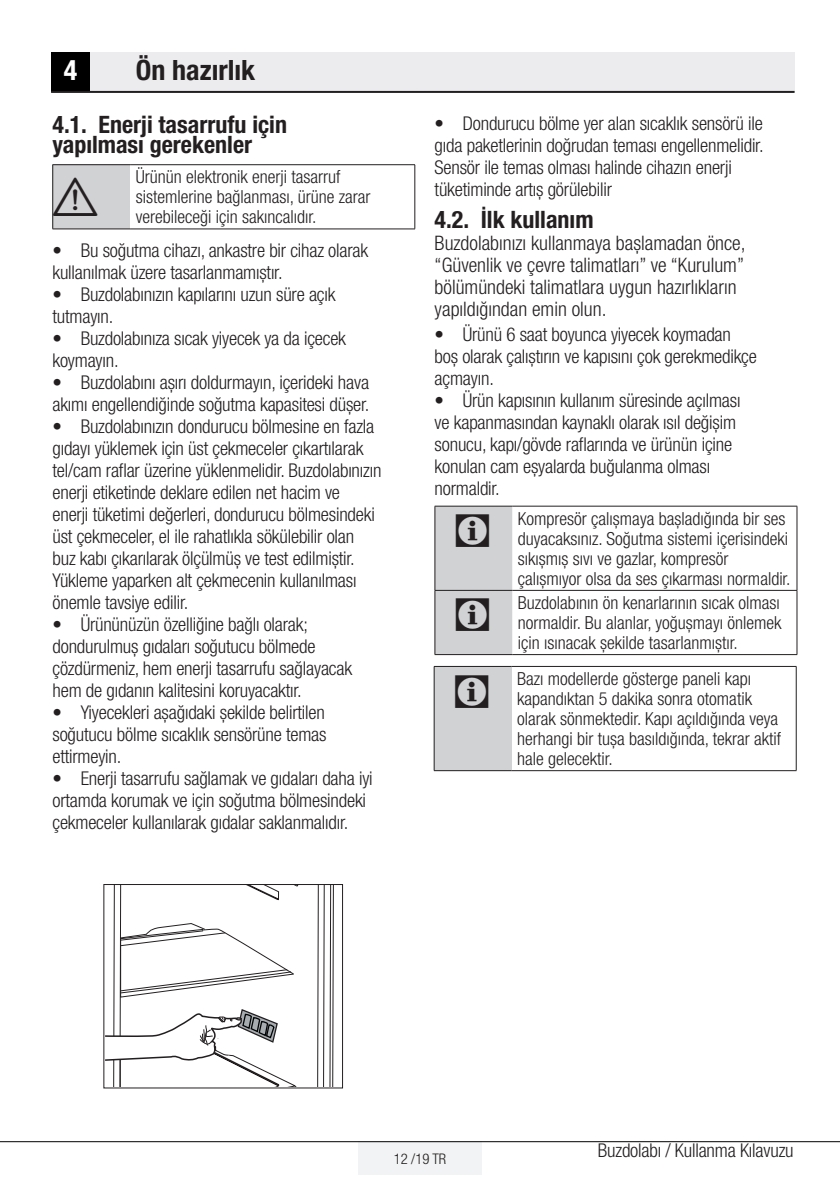
<style>
.page{position:relative;width:840px;height:1191px;background:#fff}
.page>*{position:absolute;margin:0;border:0;box-sizing:border-box;transform-origin:0 0}
.t1{font:48px "ZIWARNUN";color:#231f20}
.t2{font:700 condensed 28px "Helvetica Neue LT Pro";color:#231f20}
.t3{font:700 condensed 28px "Helvetica Neue LT Pro";color:#fff}
.t4{font:700 condensed 24px/20px "Helvetica Neue LT Pro";color:#231f20}
.t5{font:300 condensed 20px/22px "Helvetica Neue LT Pro";color:#231f20}
.t6{font:300 condensed 19px/22px "Helvetica Neue LT Pro";letter-spacing:-.01em;color:#231f20}
.t7{font:300 condensed 18px/20px "Helvetica Neue LT Pro";color:#231f20}
.t8{font:300 condensed 14.6px "Helvetica Neue LT Pro";color:#231f20}
</style>
<div class="page">
<div style="left:358px;top:1141px;width:123px;height:33px;background:#f2f3f4"></div>
<hr style="left:0;top:1141px;width:839px;height:1px;background:#000">
<div style="left:51px;top:52px;width:39px;height:40px;background:#000"></div>
<div style="left:90px;top:52px;width:704px;height:40px;background:#ececee"></div>
<hr style="left:51px;top:91px;width:743px;height:2px;background:#231f20">
<div style="left:53px;top:165px;width:77px;height:64px;background:#d1d2d4"></div>
<hr style="left:52px;top:229px;width:78px;height:1px;background:#231f20">
<hr style="left:130px;top:229px;width:285px;height:1px;background:#231f20">
<hr style="left:52px;top:165px;width:1px;height:64px;background:#231f20">
<hr style="left:414px;top:165px;width:1px;height:64px;background:#231f20">
<hr style="left:52px;top:164px;width:78px;height:1px;background:#231f20">
<hr style="left:130px;top:164px;width:285px;height:1px;background:#231f20">
<div style="left:435px;top:507px;width:77px;height:147px;background:#d1d2d4"></div>
<hr style="left:434px;top:506px;width:1px;height:84px;background:#231f20">
<hr style="left:796px;top:506px;width:1px;height:84px;background:#231f20">
<hr style="left:434px;top:590px;width:1px;height:64px;background:#231f20">
<hr style="left:796px;top:590px;width:1px;height:64px;background:#231f20">
<hr style="left:434px;top:654px;width:78px;height:1px;background:#231f20">
<hr style="left:512px;top:654px;width:284px;height:1px;background:#231f20">
<hr style="left:434px;top:506px;width:78px;height:1px;background:#231f20">
<hr style="left:512px;top:506px;width:284px;height:1px;background:#231f20">
<hr style="left:434px;top:590px;width:78px;height:1px;background:#231f20">
<hr style="left:512px;top:590px;width:284px;height:1px;background:#231f20">
<div style="left:434px;top:666px;width:77px;height:104px;background:#d1d2d4"></div>
<hr style="left:433px;top:770px;width:78px;height:1px;background:#231f20">
<hr style="left:511px;top:770px;width:285px;height:1px;background:#231f20">
<hr style="left:433px;top:666px;width:1px;height:104px;background:#231f20">
<hr style="left:795px;top:666px;width:1px;height:104px;background:#231f20">
<hr style="left:433px;top:666px;width:78px;height:1px;background:#231f20">
<hr style="left:511px;top:666px;width:285px;height:1px;background:#231f20">
<svg style="left:316px;top:884px;width:18px;height:202px"></svg>
<svg style="left:103px;top:884px;width:195px;height:202px"></svg>
<h2 class="t3" style="left:64px;top:53px;width:15px">4</h2>
<h2 class="t2" style="left:136px;top:53px;width:121px">Ön hazırlık</h2>
<p class="t4" style="left:52px;top:114px;width:236px">4.1. Enerji tasarrufu için yapılması gerekenler</p>
<h1 class="t1" style="left:53px;top:171px;width:48px">A</h1>
<p class="t7" style="left:136px;top:167px;width:236px">Ürünün elektronik enerji tasarruf sistemlerine bağlanması, ürüne zarar verebileceği için sakıncalıdır.</p>
<p class="t6" style="left:52px;top:239px;width:317px">• Bu soğutma cihazı, ankastre bir cihaz olarak kullanılmak üzere tasarlanmamıștır.</p>
<p class="t6" style="left:52px;top:283px;width:284px">• Buzdolabınızın kapılarını uzun süre açık tutmayın.</p>
<p class="t6" style="left:52px;top:327px;width:295px">• Buzdolabınıza sıcak yiyecek ya da içecek koymayın.</p>
<p class="t6" style="left:52px;top:371px;width:318px">• Buzdolabını așırı doldurmayın, içerideki hava akımı engellendiğinde soğutma kapasitesi düșer.</p>
<p class="t6" style="left:52px;top:415px;width:330px">• Buzdolabınızın dondurucu bölmesine en fazla gıdayı yüklemek için üst çekmeceler çıkartılarak tel/cam raflar üzerine yüklenmelidir. Buzdolabınızın enerji etiketinde deklare edilen net hacim ve<br>enerji tüketimi değerleri, dondurucu bölmesindeki üst çekmeceler, el ile rahatlıkla sökülebilir olan buz kabı çıkarılarak ölçülmüș ve test edilmiștir.<br>Yükleme yaparken alt çekmecenin kullanılması önemle tavsiye edilir.</p>
<p class="t6" style="left:52px;top:613px;width:301px">• Ürününüzün özelliğine bağlı olarak; dondurulmuș gıdaları soğutucu bölmede çözdürmeniz, hem enerji tasarrufu sağlayacak hem de gıdanın kalitesini koruyacaktır.</p>
<p class="t6" style="left:52px;top:701px;width:275px;text-align:justify">• Yiyecekleri așağıdaki șekilde belirtilen soğutucu bölme sıcaklık sensörüne temas ettirmeyin.</p>
<p class="t6" style="left:52px;top:767px;width:321px">• Enerji tasarrufu sağlamak ve gıdaları daha iyi ortamda korumak ve için soğutma bölmesindeki çekmeceler kullanılarak gıdalar saklanmalıdır.</p>
<p class="t6" style="left:434px;top:112px;width:330px">• Dondurucu bölme yer alan sıcaklık sensörü ile gıda paketlerinin doğrudan teması engellenmelidir.<br>Sensör ile temas olması halinde cihazın enerji tüketiminde artıș görülebilir</p>
<p class="t4" style="left:434px;top:209px;width:160px">4.2. İlk kullanım</p>
<p class="t5" style="left:434px;top:231px;width:312px">Buzdolabınızı kullanmaya bașlamadan önce, “Güvenlik ve çevre talimatları” ve “Kurulum” bölümündeki talimatlara uygun hazırlıkların yapıldığından emin olun.</p>
<p class="t6" style="left:434px;top:323px;width:323px">• Ürünü 6 saat boyunca yiyecek koymadan boș olarak çalıștırın ve kapısını çok gerekmedikçe açmayın.</p>
<p class="t6" style="left:434px;top:389px;width:307px">• Ürün kapısının kullanım süresinde açılması ve kapanmasından kaynaklı olarak ısıl değișim sonucu, kapı/gövde raflarında ve ürünün içine konulan cam eșyalarda buğulanma olması normaldir.</p>
<h1 class="t1" style="left:453px;top:505px;width:42px">C</h1>
<p class="t7" style="left:517px;top:508px;width:274px">Kompresör çalıșmaya bașladığında bir ses duyacaksınız. Soğutma sistemi içerisindeki sıkıșmıș sıvı ve gazlar, kompresör çalıșmıyor olsa da ses çıkarması normaldir.</p>
<h1 class="t1" style="left:453px;top:590px;width:42px">C</h1>
<p class="t7" style="left:517px;top:592px;width:265px;text-align:justify">Buzdolabının ön kenarlarının sıcak olması normaldir. Bu alanlar, yoğușmayı önlemek için ısınacak șekilde tasarlanmıștır.</p>
<h1 class="t1" style="left:452px;top:666px;width:42px">C</h1>
<p class="t7" style="left:517px;top:668px;width:265px">Bazı modellerde gösterge paneli kapı kapandıktan 5 dakika sonra otomatik olarak sönmektedir. Kapı açıldığında veya herhangi bir tușa basıldığında, tekrar aktif hale gelecektir.</p>
<p class="t8" style="left:393px;top:1150px;width:54px">12 /19 TR</p>
<p class="t6" style="left:597px;top:1139px;width:197px">Buzdolabı / Kullanma Kılavuzu</p>
</div>
